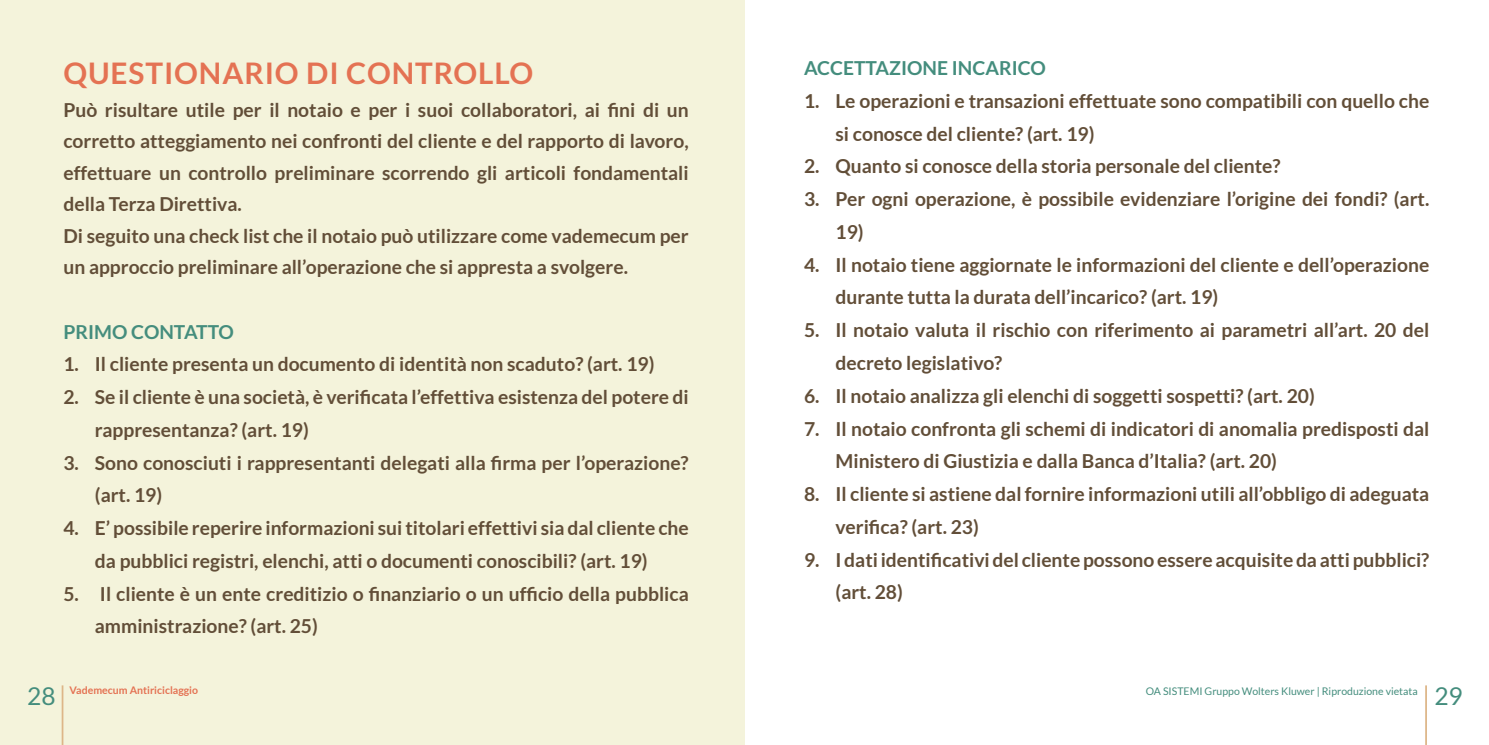
<style>
.page{position:relative;width:1489px;height:745px;background:#fff}
.page>*{position:absolute;margin:0;border:0;box-sizing:border-box;transform-origin:0 0}
.t1{font:700 29.75px "Lato";letter-spacing:.03em;color:#e47253}
.t2{font:24.5px "Lato";color:#448d7d}
.t3{font:700 19.25px/32.7px "Lato";color:#624e38}
.t4{font:700 19.25px "Lato";color:#448d7d}
.t5{font:10.5px "Lato";color:#448d7d}
.t6{font:700 10.5px "Lato";color:#e47253}
</style>
<div class="page">
<div style="left:0;top:0;width:744px;height:744px;background:#f4f3db"></div>
<hr style="left:62px;top:685px;width:1px;height:59px;background:#ddb688">
<hr style="left:1424px;top:685px;width:2px;height:59px;background:#ddb688">
<h1 class="t1" style="left:63px;top:56px;width:471px">QUESTIONARIO DI CONTROLLO</h1>
<p class="t3" style="left:63px;top:93px;width:626px;line-height:31.5px">Può risultare utile per il notaio e per i suoi collaboratori, ai fini di un corretto atteggiamento nei confronti del cliente e del rapporto di lavoro, effettuare un controllo preliminare scorrendo gli articoli fondamentali della Terza Direttiva.<br>Di seguito una check list che il notaio può utilizzare come vademecum per un approccio preliminare all’operazione che si appresta a svolgere.</p>
<p class="t4" style="left:63px;top:320px;width:172px">PRIMO CONTATTO</p>
<p class="t3" style="left:63px;top:347px;width:592px">1. Il cliente presenta un documento di identità non scaduto? (art. 19)</p>
<p class="t3" style="left:95px;top:380px;width:595px;text-indent:-31px">2. Se il cliente è una società, è verificata l’effettiva esistenza del potere di rappresentanza? (art. 19)</p>
<p class="t3" style="left:95px;top:445px;width:595px;text-indent:-31px">3. Sono conosciuti i rappresentanti delegati alla firma per l’operazione? (art. 19)</p>
<p class="t3" style="left:63px;top:511px;width:626px;text-align:center">4. E’ possibile reperire informazioni sui titolari effettivi sia dal cliente che da pubblici registri, elenchi, atti o documenti conoscibili? (art. 19)</p>
<p class="t3" style="left:95px;top:576px;width:595px;text-indent:-31px">5. Il cliente è un ente creditizio o finanziario o un ufficio della pubblica amministrazione? (art. 25)</p>
<p class="t4" style="left:804px;top:57px;width:243px">ACCETTAZIONE INCARICO</p>
<p class="t3" style="left:835px;top:84px;width:595px;text-indent:-31px">1. Le operazioni e transazioni effettuate sono compatibili con quello che si conosce del cliente? (art. 19)</p>
<p class="t3" style="left:804px;top:150px;width:478px">2. Quanto si conosce della storia personale del cliente?</p>
<p class="t3" style="left:835px;top:182px;width:595px;text-indent:-31px">3. Per ogni operazione, è possibile evidenziare l’origine dei fondi? (art.<br>19)</p>
<p class="t3" style="left:835px;top:248px;width:595px;text-indent:-31px">4. Il notaio tiene aggiornate le informazioni del cliente e dell’operazione durante tutta la durata dell’incarico? (art. 19)</p>
<p class="t3" style="left:835px;top:313px;width:595px;text-indent:-31px">5. Il notaio valuta il rischio con riferimento ai parametri all’art. 20 del decreto legislativo?</p>
<p class="t3" style="left:804px;top:379px;width:512px">6. Il notaio analizza gli elenchi di soggetti sospetti? (art. 20)</p>
<p class="t3" style="left:835px;top:411px;width:595px;text-indent:-31px">7. Il notaio confronta gli schemi di indicatori di anomalia predisposti dal<br>Ministero di Giustizia e dalla Banca d’Italia? (art. 20)</p>
<p class="t3" style="left:835px;top:477px;width:595px;text-indent:-31px">8. Il cliente si astiene dal fornire informazioni utili all’obbligo di adeguata verifica? (art. 23)</p>
<p class="t3" style="left:835px;top:542px;width:595px;text-indent:-31px">9. I dati identificativi del cliente possono essere acquisite da atti pubblici? (art. 28)</p>
<p class="t2" style="left:27px;top:682px;width:30px">28</p>
<p class="t6" style="left:69px;top:683px;width:130px">Vademecum Antiriciclaggio</p>
<p class="t2" style="left:1434px;top:682px;width:30px">29</p>
<p class="t5" style="left:1145px;top:684px;width:273px">OA SISTEMI Gruppo Wolters Kluwer | Riproduzione vietata</p>
</div>
